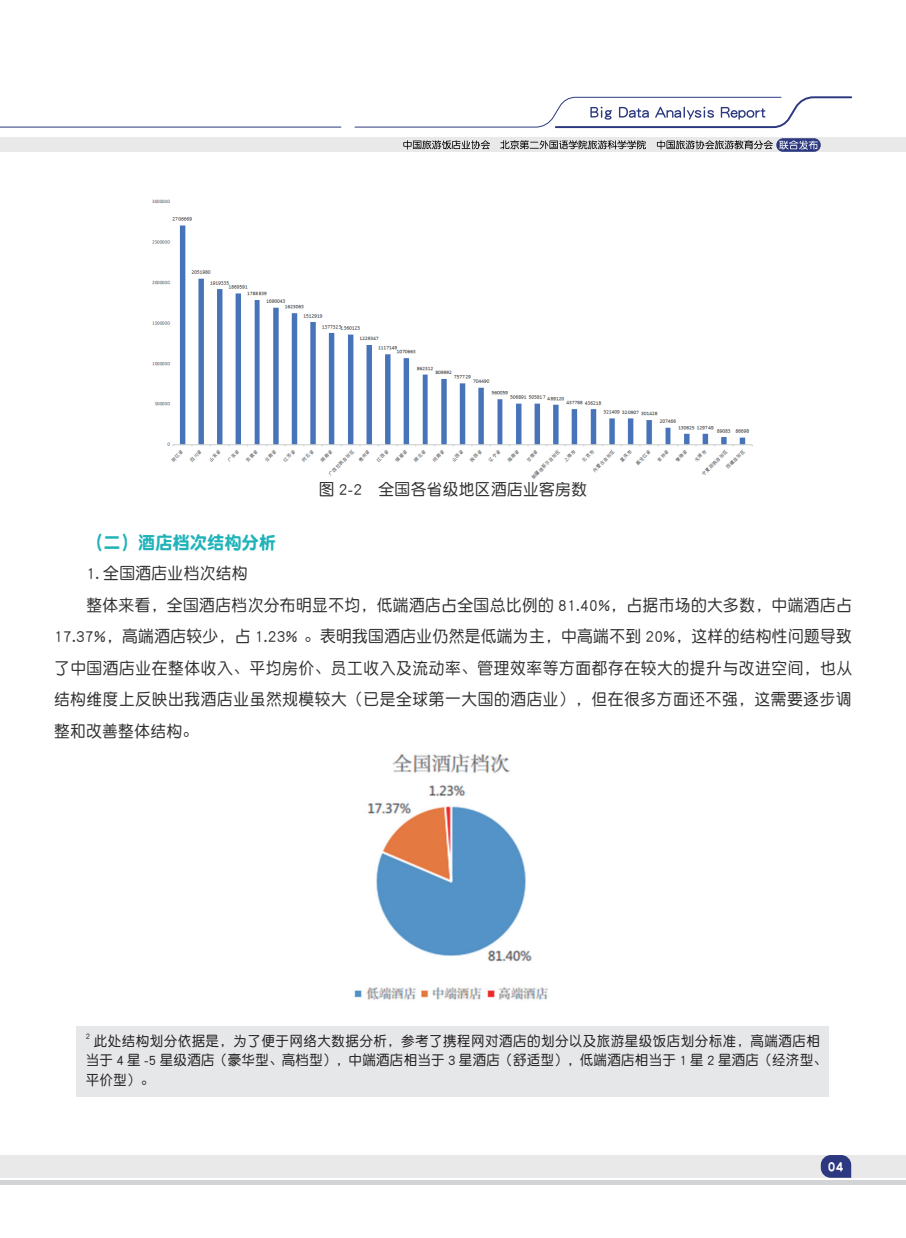
<style>
.page{position:relative;width:906px;height:1238px;background:#fff}
.page>*{position:absolute;margin:0;border:0;box-sizing:border-box;transform-origin:0 0}
.t1{font:18.15px "DFP Yuan W9";color:#21b3b9;scale:.95 1}
.t2{font:16.5px "DFP Yuan W5";letter-spacing:.025em;color:#312f30;scale:.95 1}
.t3{font:14.1px/19.5px "DFP Yuan W5";letter-spacing:.035em;color:#231f20;scale:.95 1}
.t4{font:13.5px "DFP Yuan W9";color:#fff;scale:.8 1}
.t5{font:8.25px "DFP Yuan W5";color:#231f20;scale:.95 1}
</style>
<div class="page">
<div style="left:0;top:137px;width:906px;height:15px;background:#eae9e9"></div>
<svg style="left:0;top:126px;width:341px;height:2px"></svg>
<svg style="left:354px;top:96px;width:499px;height:33px"></svg>
<svg style="left:403px;top:140px;width:87px;height:9px"></svg>
<svg style="left:500px;top:140px;width:146px;height:9px"></svg>
<svg style="left:657px;top:140px;width:116px;height:9px"></svg>
<div style="left:776px;top:138px;width:44px;height:14px;background:#2c387f;border-radius:7px"></div>
<svg style="left:779px;top:140px;width:39px;height:10px"></svg>
<div style="left:0;top:1154px;width:906px;height:23px;background:#eae9e9"></div>
<div style="left:0;top:1180px;width:906px;height:5px;background:#d2d4d5"></div>
<svg style="left:820px;top:1154px;width:31px;height:23px"></svg>
<img style="left:152px;top:199px;width:601px;height:280px">
<img style="left:354px;top:753px;width:194px;height:247px">
<div style="left:77px;top:1025px;width:752px;height:71px;background:#e6e7e9"></div>
<p class="t2" style="left:319px;top:481px;width:284px">图 2-2 全国各省级地区酒店业客房数</p>
<p class="t1" style="left:86px;top:533px;width:201px">（二）酒店档次结构分析</p>
<p class="t2" style="left:86px;top:565px;width:171px">1. 全国酒店业档次结构</p>
<p class="t2" style="left:86px;top:596px;width:807px">整体来看，全国酒店档次分布明显不均，低端酒店占全国总比例的 81.40%，占据市场的大多数，中端酒店占</p>
<p class="t2" style="left:54px;top:628px;width:841px">17.37%，高端酒店较少，占 1.23% 。表明我国酒店业仍然是低端为主，中高端不到 20%，这样的结构性问题导致</p>
<p class="t2" style="left:54px;top:659px;width:841px">了中国酒店业在整体收入、平均房价、员工收入及流动率、管理效率等方面都存在较大的提升与改进空间，也从</p>
<p class="t2" style="left:54px;top:691px;width:841px">结构维度上反映出我酒店业虽然规模较大（已是全球第一大国的酒店业），但在很多方面还不强，这需要逐步调</p>
<p class="t2" style="left:54px;top:722px;width:153px">整和改善整体结构。</p>
<p class="t5" style="left:86px;top:1031px;width:6px">2</p>
<p class="t3" style="left:86px;top:1030px;width:781px;text-indent:8px">此处结构划分依据是，为了便于网络大数据分析，参考了携程网对酒店的划分以及旅游星级饭店划分标准，高端酒店相当于 4 星 -5 星级酒店（豪华型、高档型），中端酒店相当于 3 星酒店（舒适型），低端酒店相当于 1 星 2 星酒店（经济型、平价型）。</p>
<p class="t4" style="left:828px;top:1159px;width:21px">04</p>
</div>
